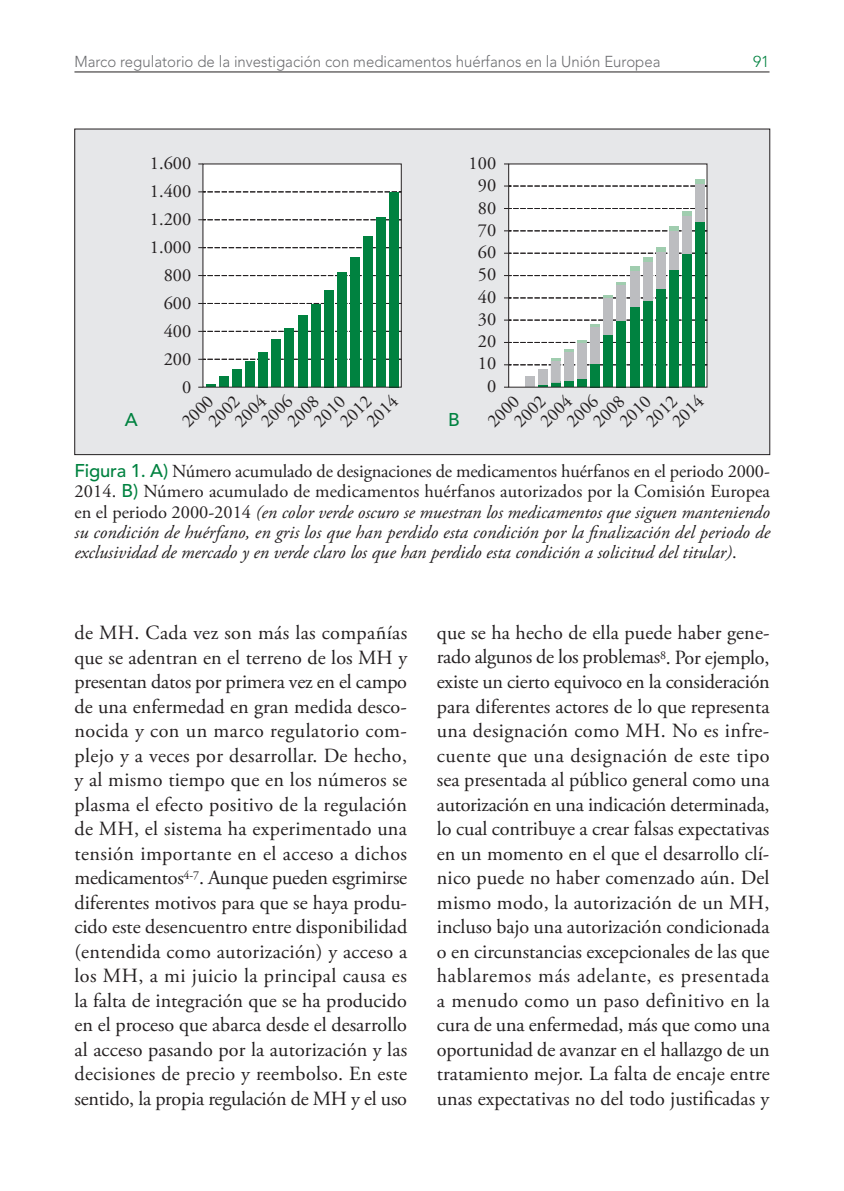
<style>
.page{position:relative;width:844px;height:1191px;background:#fff}
.page>*{position:absolute;margin:0;border:0;box-sizing:border-box;transform-origin:0 0}
.t1{font:20.12px/24.5px "Adobe Garamond Pro";color:#231f20;text-align:justify}
.t2{font:italic 18.38px/20.1px "Adobe Garamond Pro";color:#231f20;text-align:justify}
.t3{font:18.38px/22.2px "Adobe Garamond Pro";color:#231f20;text-align:right}
.t4{font:500 18.38px "Avenir";color:#008240}
.t5{font:300 15.75px "Avenir";color:#6c6d70;scale:.95 1}
.t6{font:300 15.75px "Avenir";color:#008240}
.s1{font-family:"Avenir";font-weight:500;font-style:normal;color:#008240}
.s2{font-style:normal}
</style>
<div class="page">
<hr style="left:74px;top:72px;width:695px;height:1px;background:#231f20">
<div style="left:75px;top:129px;width:694px;height:325px;background:#e6e7e9"></div>
<div style="left:508px;top:164px;width:199px;height:223px;background:#fff"></div>
<div style="left:203px;top:164px;width:198px;height:223px;background:#fff"></div>
<svg style="left:198px;top:192px;width:191px;height:1px"></svg>
<svg style="left:198px;top:219px;width:191px;height:1px"></svg>
<svg style="left:198px;top:247px;width:191px;height:1px"></svg>
<svg style="left:198px;top:275px;width:191px;height:1px"></svg>
<svg style="left:198px;top:303px;width:191px;height:1px"></svg>
<svg style="left:198px;top:331px;width:191px;height:1px"></svg>
<svg style="left:198px;top:359px;width:191px;height:1px"></svg>
<svg style="left:198px;top:385px;width:17px;height:3px"></svg>
<div style="left:219px;top:376px;width:10px;height:11px;background:#008240"></div>
<div style="left:232px;top:369px;width:10px;height:18px;background:#008240"></div>
<div style="left:245px;top:361px;width:10px;height:26px;background:#008240"></div>
<div style="left:258px;top:352px;width:10px;height:35px;background:#008240"></div>
<div style="left:271px;top:340px;width:10px;height:47px;background:#008240"></div>
<div style="left:284px;top:329px;width:10px;height:58px;background:#008240"></div>
<div style="left:297px;top:315px;width:10px;height:72px;background:#008240"></div>
<div style="left:310px;top:305px;width:10px;height:82px;background:#008240"></div>
<div style="left:324px;top:290px;width:9px;height:97px;background:#008240"></div>
<div style="left:337px;top:273px;width:10px;height:114px;background:#008240"></div>
<div style="left:350px;top:257px;width:10px;height:130px;background:#008240"></div>
<div style="left:363px;top:236px;width:10px;height:151px;background:#008240"></div>
<div style="left:376px;top:217px;width:10px;height:170px;background:#008240"></div>
<div style="left:389px;top:192px;width:10px;height:195px;background:#008240"></div>
<svg style="left:504px;top:186px;width:191px;height:1px"></svg>
<svg style="left:504px;top:230px;width:191px;height:1px"></svg>
<svg style="left:504px;top:253px;width:191px;height:1px"></svg>
<svg style="left:504px;top:275px;width:191px;height:1px"></svg>
<div style="left:524px;top:376px;width:10px;height:11px;background:#bcbdc0"></div>
<div style="left:537px;top:369px;width:10px;height:16px;background:#bcbdc0"></div>
<div style="left:550px;top:382px;width:10px;height:5px;background:#008240"></div>
<div style="left:550px;top:361px;width:10px;height:22px;background:#bcbdc0"></div>
<svg style="left:504px;top:358px;width:191px;height:7px"></svg>
<svg style="left:564px;top:380px;width:9px;height:5px"></svg>
<div style="left:564px;top:351px;width:9px;height:29px;background:#bcbdc0"></div>
<div style="left:577px;top:378px;width:9px;height:9px;background:#008240"></div>
<div style="left:577px;top:342px;width:9px;height:36px;background:#bcbdc0"></div>
<div style="left:590px;top:363px;width:10px;height:24px;background:#008240"></div>
<div style="left:603px;top:333px;width:10px;height:54px;background:#008240"></div>
<div style="left:616px;top:320px;width:10px;height:67px;background:#008240"></div>
<div style="left:629px;top:307px;width:10px;height:80px;background:#008240"></div>
<div style="left:642px;top:300px;width:10px;height:87px;background:#008240"></div>
<div style="left:642px;top:262px;width:10px;height:38px;background:#bcbdc0"></div>
<div style="left:655px;top:289px;width:10px;height:98px;background:#008240"></div>
<div style="left:668px;top:269px;width:10px;height:118px;background:#008240"></div>
<div style="left:682px;top:253px;width:9px;height:134px;background:#008240"></div>
<div style="left:695px;top:222px;width:10px;height:165px;background:#008240"></div>
<svg style="left:564px;top:349px;width:9px;height:2px"></svg>
<svg style="left:504px;top:340px;width:203px;height:3px"></svg>
<div style="left:590px;top:327px;width:10px;height:36px;background:#bcbdc0"></div>
<svg style="left:504px;top:320px;width:203px;height:7px"></svg>
<div style="left:603px;top:298px;width:10px;height:36px;background:#bcbdc0"></div>
<svg style="left:504px;top:296px;width:203px;height:3px"></svg>
<div style="left:616px;top:285px;width:10px;height:36px;background:#bcbdc0"></div>
<svg style="left:616px;top:282px;width:10px;height:3px"></svg>
<div style="left:629px;top:271px;width:10px;height:36px;background:#bcbdc0"></div>
<hr style="left:629px;top:267px;width:10px;height:4px;background:#a0cdaf">
<div style="left:655px;top:251px;width:10px;height:38px;background:#bcbdc0"></div>
<hr style="left:655px;top:247px;width:10px;height:4px;background:#a0cdaf">
<div style="left:668px;top:231px;width:10px;height:38px;background:#bcbdc0"></div>
<div style="left:668px;top:226px;width:10px;height:5px;background:#a0cdaf"></div>
<div style="left:682px;top:215px;width:9px;height:38px;background:#bcbdc0"></div>
<svg style="left:504px;top:208px;width:203px;height:7px"></svg>
<div style="left:695px;top:184px;width:10px;height:38px;background:#bcbdc0"></div>
<div style="left:695px;top:179px;width:10px;height:5px;background:#a0cdaf"></div>
<hr style="left:642px;top:258px;width:10px;height:4px;background:#a0cdaf">
<p class="t5" style="left:74px;top:52px;width:618px">Marco regulatorio de la investigación con medicamentos huérfanos en la Unión Europea</p>
<p class="t6" style="left:753px;top:52px;width:18px">91</p>
<p class="t3" style="left:150px;top:150px;width:43px;line-height:28px">1.600<br>1.400<br>1.200<br>1.000<br>800<br>600<br>400<br>200<br>0</p>
<p class="t3" style="left:468px;top:153px;width:29px">100<br>90<br>80<br>70<br>60<br>50<br>40<br>30<br>20<br>10<br>0</p>
<p class="t3" style="left:667px;top:416px;width:38px;rotate:-45deg">2014</p>
<p class="t2" style="left:74px;top:462px;width:697px"><span class="s1">Figura 1. A)</span> <span class="s2">Número acumulado de designaciones de medicamentos huérfanos en el periodo 2000- 2014.</span> <span class="s1">B)</span> <span class="s2">Número acumulado de medicamentos huérfanos autorizados por la Comisión Europea en el periodo 2000-2014</span> (en color verde oscuro se muestran los medicamentos que siguen manteniendo su condición de huérfano, en gris los que han perdido esta condición por la finalización del periodo de exclusividad de mercado y en verde claro los que han perdido esta condición a solicitud del titular)<span class="s2">.</span></p>
<p class="t3" style="left:230px;top:416px;width:38px;rotate:-45deg">2004</p>
<p class="t3" style="left:362px;top:416px;width:38px;rotate:-45deg">2014</p>
<p class="t3" style="left:535px;top:416px;width:38px;rotate:-45deg">2004</p>
<p class="t3" style="left:256px;top:416px;width:38px;rotate:-45deg">2006</p>
<p class="t3" style="left:562px;top:416px;width:38px;rotate:-45deg">2006</p>
<p class="t3" style="left:203px;top:416px;width:38px;rotate:-45deg">2002</p>
<p class="t3" style="left:335px;top:416px;width:38px;rotate:-45deg">2012</p>
<p class="t3" style="left:509px;top:416px;width:38px;rotate:-45deg">2002</p>
<p class="t3" style="left:641px;top:416px;width:38px;rotate:-45deg">2012</p>
<p class="t3" style="left:177px;top:416px;width:38px;rotate:-45deg">2000</p>
<p class="t3" style="left:309px;top:416px;width:38px;rotate:-45deg">2010</p>
<p class="t3" style="left:483px;top:416px;width:38px;rotate:-45deg">2000</p>
<p class="t3" style="left:614px;top:416px;width:38px;rotate:-45deg">2010</p>
<p class="t3" style="left:282px;top:416px;width:38px;rotate:-45deg">2008</p>
<p class="t3" style="left:588px;top:416px;width:38px;rotate:-45deg">2008</p>
<p class="t4" style="left:125px;top:409px;width:14px">A</p>
<p class="t4" style="left:448px;top:409px;width:13px">B</p>
<p class="t1" style="left:74px;top:621px;width:334px">de MH. Cada vez son más las compañías que se adentran en el terreno de los MH y presentan datos por primera vez en el campo de una enfermedad en gran medida desco&shy;nocida y con un marco regulatorio com&shy;plejo y a veces por desarrollar. De hecho, y al mismo tiempo que en los números se plasma el efecto positivo de la regulación de MH, el sistema ha experimentado una tensión importante en el acceso a dichos medicamentos<sup>4-7</sup>. Aunque pueden esgrimirse diferentes motivos para que se haya produ&shy;cido este desencuentro entre disponibilidad (entendida como autorización) y acceso a los MH, a mi juicio la principal causa es la falta de integración que se ha producido en el proceso que abarca desde el desarrollo al acceso pasando por la autorización y las decisiones de precio y reembolso. En este sentido, la propia regulación de MH y el uso</p>
<p class="t1" style="left:437px;top:621px;width:334px">que se ha hecho de ella puede haber gene&shy;rado algunos de los problemas<sup>8</sup>. Por ejemplo, existe un cierto equivoco en la consideración para diferentes actores de lo que representa una designación como MH. No es infre&shy;cuente que una designación de este tipo sea presentada al público general como una autorización en una indicación determinada, lo cual contribuye a crear falsas expectativas en un momento en el que el desarrollo clí&shy;nico puede no haber comenzado aún. Del mismo modo, la autorización de un MH, incluso bajo una autorización condicionada o en circunstancias excepcionales de las que hablaremos más adelante, es presentada a menudo como un paso definitivo en la cura de una enfermedad, más que como una oportunidad de avanzar en el hallazgo de un tratamiento mejor. La falta de encaje entre unas expectativas no del todo justificadas y</p>
</div>
